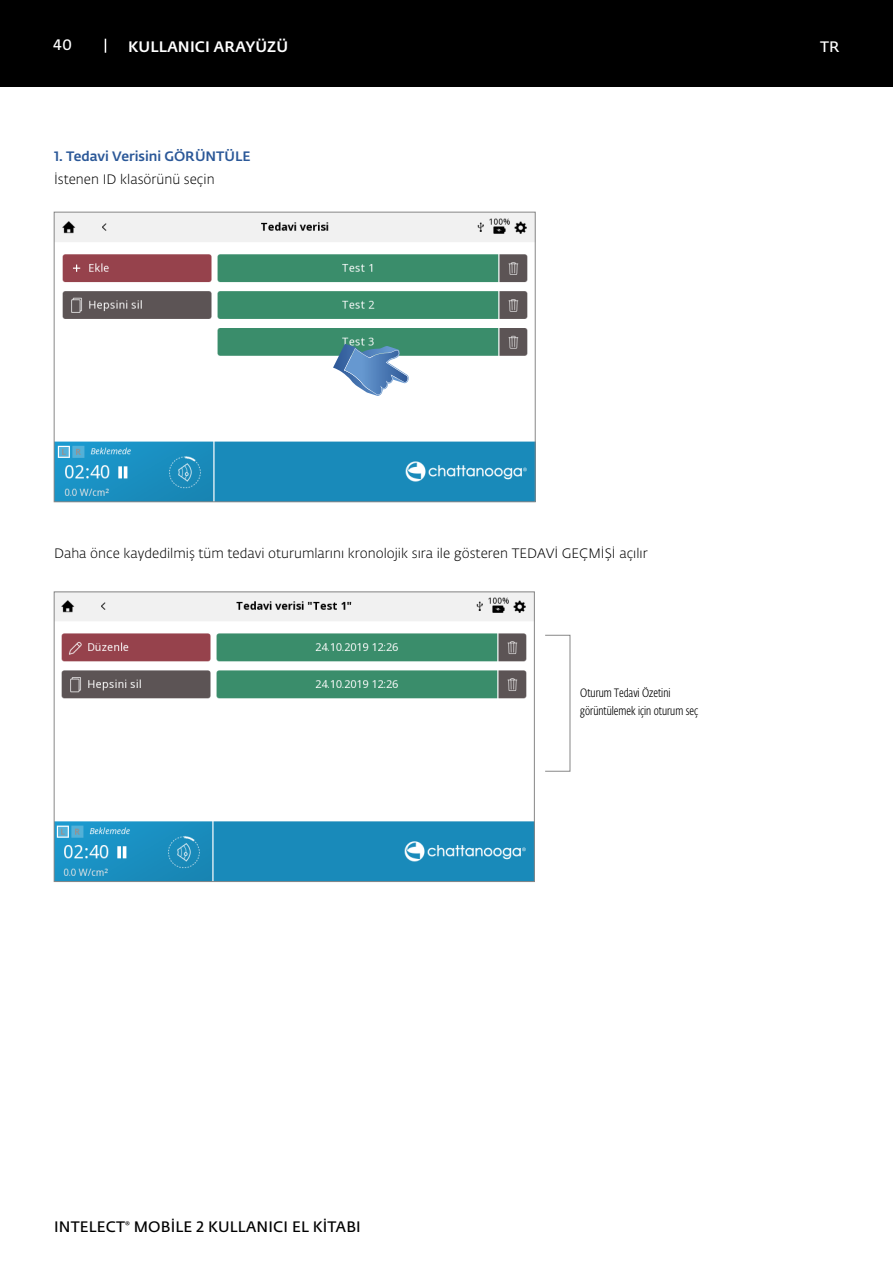
<style>
.page{position:relative;width:893px;height:1263px;background:#fff}
.page>*{position:absolute;margin:0;border:0;box-sizing:border-box;transform-origin:0 0}
.t1{font:600 15px "Fedra Sans Alt Pro";letter-spacing:.01em;color:#000}
.t2{font:500 15px "Fedra Sans Alt Pro";letter-spacing:.01em;color:#fff}
.t3{font:600 15px "Fedra Sans Alt Pro";color:#fff}
.Basic_Body{font:300 13.5px "Fedra Sans Alt Pro";color:#000}
.Basic_Body-2{font:500 13.5px "Fedra Sans Alt Pro";color:#2b5898}
.Basic_Body-3{font:300 12px/18px "Fe Sa Cond Alt Pro";color:#000}
</style>
<div class="page">
<div style="left:0;top:0;width:893px;height:87px;background:#000"></div>
<svg style="left:105px;top:39px;width:1px;height:14px"></svg>
<img style="left:56px;top:214px;width:477px;height:286px">
<div style="left:54px;top:212px;width:481px;height:290px;border:1px solid #878787"></div>
<img style="left:56px;top:594px;width:476px;height:286px">
<div style="left:54px;top:592px;width:480px;height:290px;border:1px solid #878787"></div>
<div style="left:545px;top:635px;width:25px;height:136px;border:1px solid #878787"></div>
<svg style="left:333px;top:344px;width:76px;height:52px"></svg>
<p class="t3" style="left:53px;top:34px;width:21px">40</p>
<p class="t2" style="left:128px;top:35px;width:162px">KULLANICI ARAYÜZÜ</p>
<p class="t3" style="left:820px;top:36px;width:21px">TR</p>
<p class="Basic_Body-2" style="left:54px;top:146px;width:198px">1. Tedavi Verisini GÖRÜNTÜLE</p>
<p class="Basic_Body" style="left:54px;top:170px;width:162px">İstenen ID klasörünü seçin</p>
<p class="Basic_Body" style="left:54px;top:545px;width:595px">Daha önce kaydedilmiş tüm tedavi oturumlarını kronolojik sıra ile gösteren TEDAVİ GEÇMİŞİ açılır</p>
<p class="t1" style="left:54px;top:1216px;width:308px">INTELECT<sup>®</sup> MOBILE 2 KULLANICI EL KITABI</p>
<p class="Basic_Body-3" style="left:580px;top:684px;width:120px">Oturum Tedavi Özetini görüntülemek için oturum seç</p>
</div>
